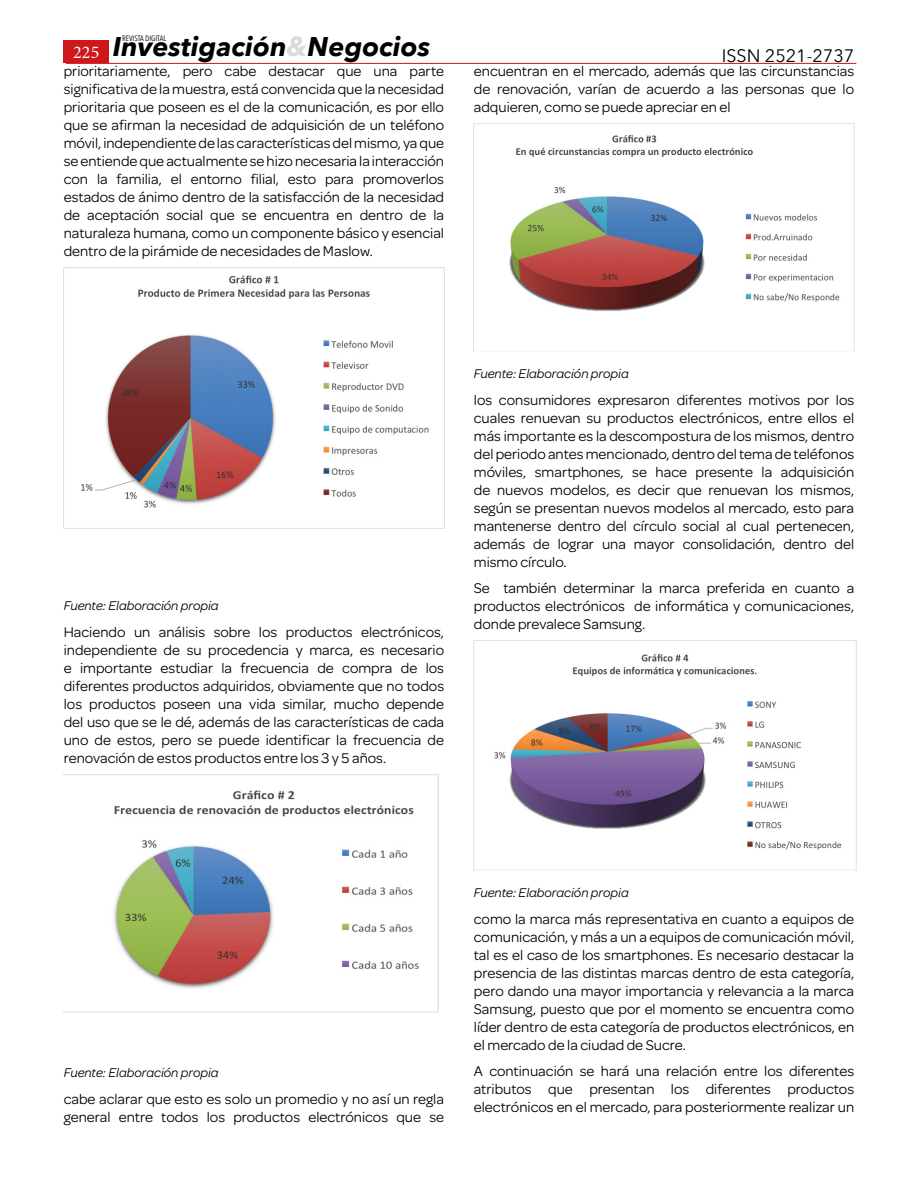
<style>
.page{position:relative;width:918px;height:1188px;background:#fff}
.page>*{position:absolute;margin:0;border:0;box-sizing:border-box;transform-origin:0 0}
.t1{font:italic 700 27px "Avenir Next";color:#000}
.t2{font:18px "Avenir Next";color:#000}
.t3{font:18px "Minion Pro";color:#fff}
.t4{font:15px/18px "Omnes";color:#000;text-align:justify}
.t5{font:italic 13.5px "Omnes";color:#000}
.t6{font:7.8px "Avenir Next Condensed";color:#000}
.s1{color:#dadada}
</style>
<div class="page">
<hr style="left:66px;top:63px;width:790px;height:1px;background:#cd171a">
<div style="left:64px;top:41px;width:45px;height:22px;background:#cd171a"></div>
<img style="left:64px;top:267px;width:380px;height:262px">
<img style="left:64px;top:774px;width:375px;height:239px">
<img style="left:474px;top:123px;width:380px;height:229px">
<img style="left:474px;top:654px;width:382px;height:217px">
<p class="t6" style="left:122px;top:31px;width:46px">REVISTA DIGITAL</p>
<h1 class="t1" style="left:113px;top:23px;width:319px">Investigación<span class="s1">&amp;</span>Negocios</h1>
<p class="t3" style="left:73px;top:41px;width:28px">225</p>
<p class="t2" style="left:722px;top:40px;width:134px">ISSN 2521-2737</p>
<p class="t4" style="left:64px;top:61px;width:382px">prioritariamente, pero cabe destacar que una parte significativa de la muestra, está convencida que la necesidad prioritaria que poseen es el de la comunicación, es por ello que se afirman la necesidad de adquisición de un teléfono móvil, independiente de las características del mismo, ya que se entiende que actualmente se hizo necesaria la interacción con la familia, el entorno filial, esto para promoverlos estados de ánimo dentro de la satisfacción de la necesidad de aceptación social que se encuentra en dentro de la naturaleza humana, como un componente básico y esencial dentro de la pirámide de necesidades de Maslow.</p>
<p class="t4" style="left:474px;top:61px;width:382px">encuentran en el mercado, además que las circunstancias de renovación, varían de acuerdo a las personas que lo adquieren, como se puede apreciar en el</p>
<p class="t5" style="left:64px;top:597px;width:156px">Fuente: Elaboración propia</p>
<p class="t4" style="left:64px;top:622px;width:382px">Haciendo un análisis sobre los productos electrónicos, independiente de su procedencia y marca, es necesario e importante estudiar la frecuencia de compra de los diferentes productos adquiridos, obviamente que no todos los productos poseen una vida similar, mucho depende del uso que se le dé, además de las características de cada uno de estos, pero se puede identificar la frecuencia de renovación de estos productos entre los 3 y 5 años.</p>
<p class="t5" style="left:474px;top:365px;width:156px">Fuente: Elaboración propia</p>
<p class="t4" style="left:474px;top:390px;width:382px">los consumidores expresaron diferentes motivos por los cuales renuevan su productos electrónicos, entre ellos el más importante es la descompostura de los mismos, dentro del periodo antes mencionado, dentro del tema de teléfonos móviles, smartphones, se hace presente la adquisición de nuevos modelos, es decir que renuevan los mismos, según se presentan nuevos modelos al mercado, esto para mantenerse dentro del círculo social al cual pertenecen, además de lograr una mayor consolidación, dentro del mismo círculo.</p>
<p class="t4" style="left:474px;top:579px;width:382px">Se también determinar la marca preferida en cuanto a productos electrónicos de informática y comunicaciones, donde prevalece Samsung.</p>
<p class="t5" style="left:64px;top:1064px;width:156px">Fuente: Elaboración propia</p>
<p class="t4" style="left:64px;top:1089px;width:382px">cabe aclarar que esto es solo un promedio y no así un regla general entre todos los productos electrónicos que se</p>
<p class="t5" style="left:474px;top:884px;width:156px">Fuente: Elaboración propia</p>
<p class="t4" style="left:474px;top:909px;width:382px">como la marca más representativa en cuanto a equipos de comunicación, y más a un a equipos de comunicación móvil, tal es el caso de los smartphones. Es necesario destacar la presencia de las distintas marcas dentro de esta categoría, pero dando una mayor importancia y relevancia a la marca Samsung, puesto que por el momento se encuentra como líder dentro de esta categoría de productos electrónicos, en el mercado de la ciudad de Sucre.</p>
<p class="t4" style="left:474px;top:1061px;width:382px">A continuación se hará una relación entre los diferentes atributos que presentan los diferentes productos electrónicos en el mercado, para posteriormente realizar un</p>
</div>
